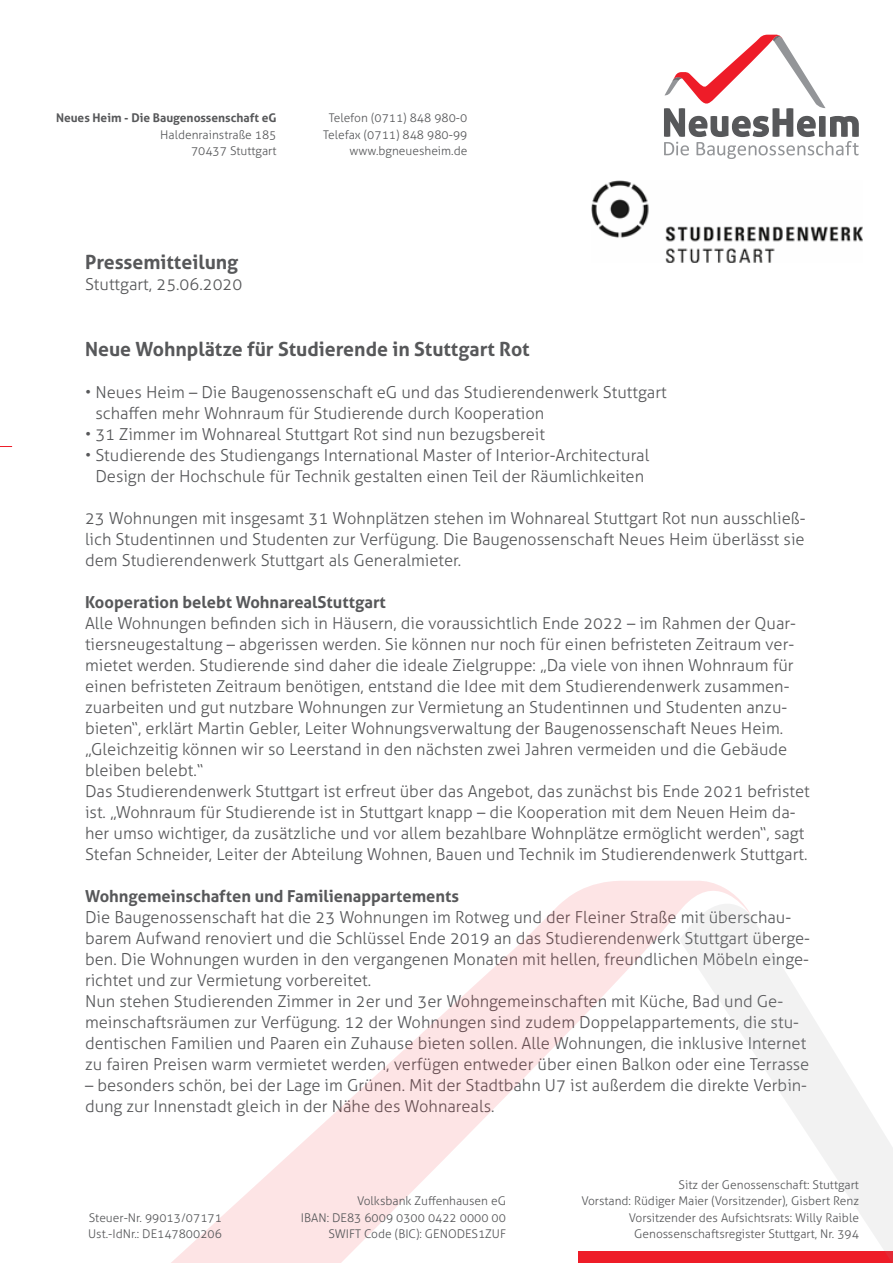
<style>
.page{position:relative;width:893px;height:1263px;background:#fff}
.page>*{position:absolute;margin:0;border:0;box-sizing:border-box;transform-origin:0 0}
.t1{font:700 19.5px "Aller";color:#57585a}
.t2{font:300 16.5px/21px "Aller";color:#57585a}
.t3{font:700 16.5px "Aller";color:#57585a}
.t4{font:300 12px/16.5px "Aller";color:#57585a;text-align:right}
.t5{font:700 12px "Aller";color:#57585a}
</style>
<div class="page">
<svg style="left:0;top:446px;width:12px;height:1px"></svg>
<svg style="left:664px;top:34px;width:195px;height:125px"></svg>
<svg style="left:754px;top:921px;width:139px;height:342px"></svg>
<svg style="left:171px;top:881px;width:583px;height:382px"></svg>
<img style="left:591px;top:180px;width:272px;height:82px">
<p class="t5" style="left:56px;top:111px;width:222px">Neues Heim - Die Baugenossenschaft eG</p>
<p class="t4" style="left:160px;top:126px;width:118px">Haldenrainstraße 185<br>70437 Stuttgart</p>
<p class="t1" style="left:85px;top:250px;width:155px">Pressemitteilung</p>
<p class="t2" style="left:85px;top:273px;width:159px">Stuttgart, 25.06.2020</p>
<p class="t4" style="left:323px;top:110px;width:146px">Telefon (0711) 848 980-0<br>Telefax (0711) 848 980-99 www.bgneuesheim.de</p>
<p class="t1" style="left:85px;top:337px;width:446px">Neue Wohnplätze für Studierende in Stuttgart Rot</p>
<p class="t2" style="left:95px;top:381px;width:573px;text-indent:-10px">• Neues Heim – Die Baugenossenschaft eG und das Studierendenwerk Stuttgart schaffen mehr Wohnraum für Studierende durch Kooperation</p>
<p class="t2" style="left:85px;top:423px;width:461px">• 31 Zimmer im Wohnareal Stuttgart Rot sind nun bezugsbereit</p>
<p class="t2" style="left:85px;top:444px;width:566px;text-align:center">• Studierende des Studiengangs International Master of Interior-Architectural<br>Design der Hochschule für Technik gestalten einen Teil der Räumlichkeiten</p>
<p class="t2" style="left:85px;top:507px;width:722px;text-align:justify">23 Wohnungen mit insgesamt 31 Wohnplätzen stehen im Wohnareal Stuttgart Rot nun ausschließ&shy;lich Studentinnen und Studenten zur Verfügung. Die Baugenossenschaft Neues Heim überlässt sie dem Studierendenwerk Stuttgart als Generalmieter.</p>
<p class="t3" style="left:85px;top:592px;width:302px">Kooperation belebt WohnarealStuttgart</p>
<p class="t2" style="left:85px;top:612px;width:726px">Alle Wohnungen befinden sich in Häusern, die voraussichtlich Ende 2022 – im Rahmen der Quar&shy;tiersneugestaltung – abgerissen werden. Sie können nur noch für einen befristeten Zeitraum ver&shy;mietet werden. Studierende sind daher die ideale Zielgruppe: „Da viele von ihnen Wohnraum für einen befristeten Zeitraum benötigen, entstand die Idee mit dem Studierendenwerk zusammen&shy;zuarbeiten und gut nutzbare Wohnungen zur Vermietung an Studentinnen und Studenten anzu&shy;bieten“, erklärt Martin Gebler, Leiter Wohnungsverwaltung der Baugenossenschaft Neues Heim. „Gleichzeitig können wir so Leerstand in den nächsten zwei Jahren vermeiden und die Gebäude bleiben belebt.“<br>Das Studierendenwerk Stuttgart ist erfreut über das Angebot, das zunächst bis Ende 2021 befristet ist. „Wohnraum für Studierende ist in Stuttgart knapp – die Kooperation mit dem Neuen Heim da&shy;her umso wichtiger, da zusätzliche und vor allem bezahlbare Wohnplätze ermöglicht werden“, sagt Stefan Schneider, Leiter der Abteilung Wohnen, Bauen und Technik im Studierendenwerk Stuttgart.</p>
<p class="t3" style="left:85px;top:886px;width:376px">Wohngemeinschaften und Familienappartements</p>
<p class="t2" style="left:85px;top:907px;width:726px">Die Baugenossenschaft hat die 23 Wohnungen im Rotweg und der Fleiner Straße mit überschau&shy;barem Aufwand renoviert und die Schlüssel Ende 2019 an das Studierendenwerk Stuttgart überge&shy;ben. Die Wohnungen wurden in den vergangenen Monaten mit hellen, freundlichen Möbeln einge&shy;richtet und zur Vermietung vorbereitet.<br>Nun stehen Studierenden Zimmer in 2er und 3er Wohngemeinschaften mit Küche, Bad und Ge&shy;meinschaftsräumen zur Verfügung. 12 der Wohnungen sind zudem Doppelappartements, die stu&shy;dentischen Familien und Paaren ein Zuhause bieten sollen. Alle Wohnungen, die inklusive Internet zu fairen Preisen warm vermietet werden, verfügen entweder über einen Balkon oder eine Terrasse</p>
<p class="t2" style="left:85px;top:1075px;width:724px">– besonders schön, bei der Lage im Grünen. Mit der Stadtbahn U7 ist außerdem die direkte Verbin&shy;dung zur Innenstadt gleich in der Nähe des Wohnareals.</p>
<p class="t4" style="left:88px;top:1209px;width:135px;text-align:left">Steuer-Nr. 99013/07171<br>Ust.-IdNr.: DE147800206</p>
<p class="t4" style="left:301px;top:1193px;width:207px">Volksbank Zuffenhausen eG<br>IBAN: DE83 6009 0300 0422 0000 00<br>SWIFT Code (BIC): GENODES1ZUF</p>
<p class="t4" style="left:581px;top:1176px;width:279px">Sitz der Genossenschaft: Stuttgart<br>Vorstand: Rüdiger Maier (Vorsitzender), Gisbert Renz Vorsitzender des Aufsichtsrats: Willy Raible Genossenschaftsregister Stuttgart, Nr. 394</p>
</div>
